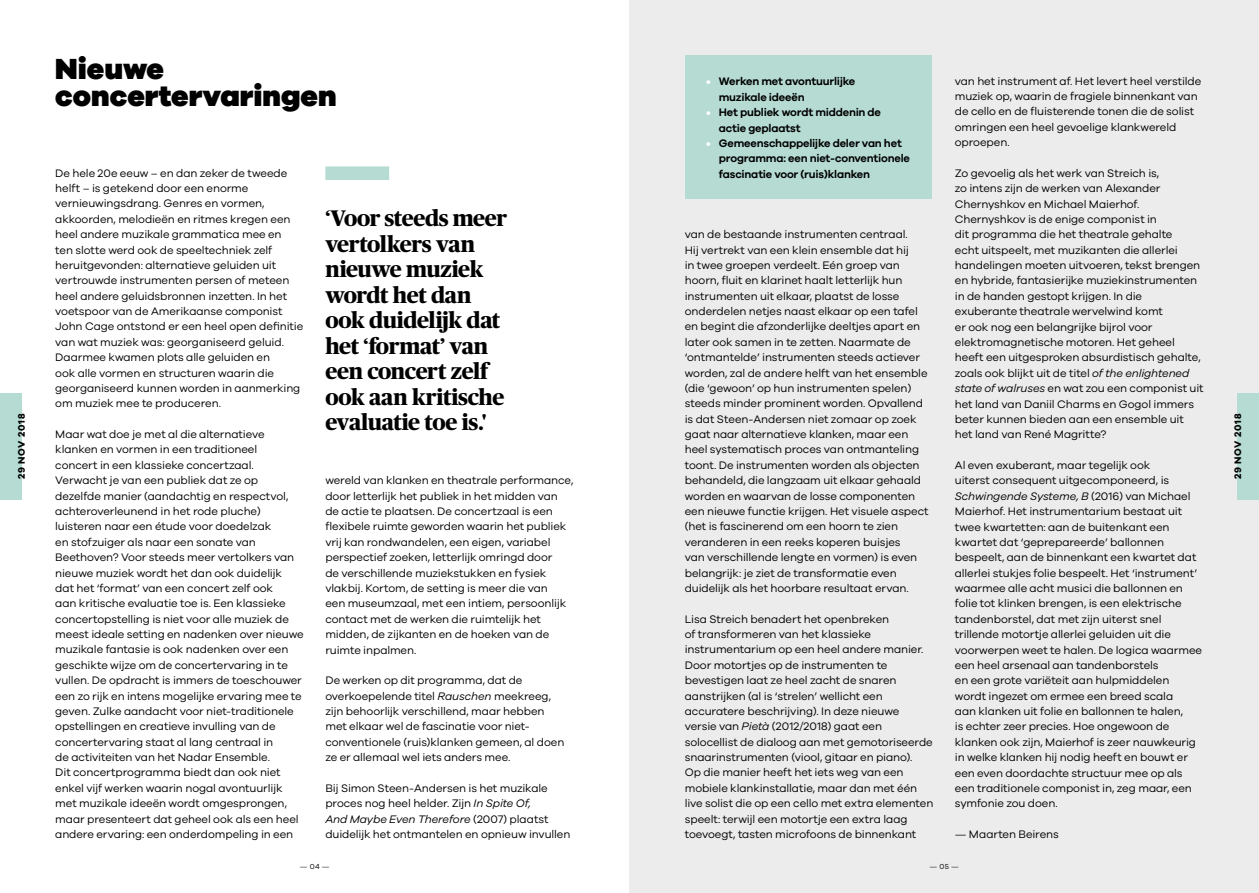
<style>
.page{position:relative;width:1259px;height:893px;background:#fff}
.page>*{position:absolute;margin:0;border:0;box-sizing:border-box;transform-origin:0 0}
.t1{font:900 30px/27px "Galano Grotesque";color:#000}
.t2{font:800 22.5px/25.5px "Publico";letter-spacing:-.02em;color:#000}
.t3{font:11.25px/15.5px "Galano Grotesque";letter-spacing:-.01em;color:#000}
.t4{font:600 11.25px/15.5px "Galano Grotesque";letter-spacing:-.02em;color:#000}
.t5{font:700 9.75px "Galano Grotesque";letter-spacing:.08em;color:#000}
.t6{font:7.5px "Galano Grotesque";color:#000}
.s1{font-style:italic}
.s2{color:#fff}
</style>
<div class="page">
<div style="left:629px;top:0;width:630px;height:893px;background:#ececec"></div>
<div style="left:0;top:393px;width:21px;height:107px;background:#b5dbd2"></div>
<div style="left:1237px;top:393px;width:22px;height:107px;background:#b5dbd2"></div>
<div style="left:325px;top:166px;width:64px;height:14px;background:#b5dbd2"></div>
<div style="left:685px;top:55px;width:246px;height:144px;background:#b5dbd2"></div>
<p class="t5" style="left:15px;top:479px;width:67px;rotate:-90deg">29 NOV 2018</p>
<h1 class="t1" style="left:55px;top:55px;width:283px">Nieuwe concertervaringen</h1>
<p class="t3" style="left:55px;top:165px;width:249px">De hele 20e eeuw – en dan zeker de tweede helft – is getekend door een enorme vernieuwingsdrang. Genres en vormen, akkoorden, melodieën en ritmes kregen een heel andere muzikale grammatica mee en<br>ten slotte werd ook de speeltechniek zelf heruitgevonden: alternatieve geluiden uit vertrouwde instrumenten persen of meteen heel andere geluidsbronnen inzetten. In het voetspoor van de Amerikaanse componist John Cage ontstond er een heel open definitie van wat muziek was: georganiseerd geluid.<br>Daarmee kwamen plots alle geluiden en<br>ook alle vormen en structuren waarin die georganiseerd kunnen worden in aanmerking om muziek mee te produceren.</p>
<p class="t3" style="left:55px;top:426px;width:250px">Maar wat doe je met al die alternatieve klanken en vormen in een traditioneel<br>concert in een klassieke concertzaal.<br>Verwacht je van een publiek dat ze op dezelfde manier (aandachtig en respectvol, achteroverleunend in het rode pluche) luisteren naar een étude voor doedelzak<br>en stofzuiger als naar een sonate van Beethoven? Voor steeds meer vertolkers van nieuwe muziek wordt het dan ook duidelijk<br>dat het ‘format’ van een concert zelf ook<br>aan kritische evaluatie toe is. Een klassieke concertopstelling is niet voor alle muziek de meest ideale setting en nadenken over nieuwe muzikale fantasie is ook nadenken over een geschikte wijze om de concertervaring in te vullen. De opdracht is immers de toeschouwer een zo rijk en intens mogelijke ervaring mee te geven. Zulke aandacht voor niet-traditionele opstellingen en creatieve invulling van de concertervaring staat al lang centraal in<br>de activiteiten van het Nadar Ensemble.<br>Dit concertprogramma biedt dan ook niet enkel vijf werken waarin nogal avontuurlijk met muzikale ideeën wordt omgesprongen, maar presenteert dat geheel ook als een heel andere ervaring: een onderdompeling in een</p>
<h2 class="t2" style="left:325px;top:206px;width:183px">‘Voor steeds meer vertolkers van nieuwe muziek wordt het dan ook duidelijk dat het ‘format’ van een concert zelf ook aan kritische evaluatie toe is.'</h2>
<p class="t3" style="left:325px;top:472px;width:250px">wereld van klanken en theatrale performance, door letterlijk het publiek in het midden van de actie te plaatsen. De concertzaal is een flexibele ruimte geworden waarin het publiek vrij kan rondwandelen, een eigen, variabel perspectief zoeken, letterlijk omringd door<br>de verschillende muziekstukken en fysiek vlakbij. Kortom, de setting is meer die van<br>een museumzaal, met een intiem, persoonlijk contact met de werken die ruimtelijk het midden, de zijkanten en de hoeken van de ruimte inpalmen.</p>
<p class="t3" style="left:325px;top:672px;width:240px">De werken op dit programma, dat de overkoepelende titel <span class="s1">Rauschen</span> meekreeg, zijn behoorlijk verschillend, maar hebben met elkaar wel de fascinatie voor niet&shy;conventionele (ruis)klanken gemeen, al doen ze er allemaal wel iets anders mee.</p>
<p class="t3" style="left:325px;top:780px;width:246px">Bij Simon Steen-Andersen is het muzikale proces nog heel helder. Zijn <span class="s1">In Spite Of,<br>And Maybe Even Therefore</span> (2007) plaatst duidelijk het ontmantelen en opnieuw invullen</p>
<p class="t4" style="left:719px;top:74px;width:138px;text-indent:-13px"><span class="s2">•</span> Werken met avontuurlijke muzikale ideeën</p>
<p class="t4" style="left:719px;top:104px;width:164px;text-indent:-13px"><span class="s2">•</span> Het publiek wordt middenin de actie geplaatst</p>
<p class="t4" style="left:719px;top:135px;width:193px;text-indent:-13px"><span class="s2">•</span> Gemeenschappelijke deler van het programma: een niet-conventionele fascinatie voor (ruis)klanken</p>
<p class="t3" style="left:685px;top:226px;width:245px">van de bestaande instrumenten centraal.<br>Hij vertrekt van een klein ensemble dat hij<br>in twee groepen verdeelt. Eén groep van hoorn, fluit en klarinet haalt letterlijk hun instrumenten uit elkaar, plaatst de losse onderdelen netjes naast elkaar op een tafel en begint die afzonderlijke deeltjes apart en later ook samen in te zetten. Naarmate de ‘ontmantelde’ instrumenten steeds actiever worden, zal de andere helft van het ensemble (die ‘gewoon’ op hun instrumenten spelen) steeds minder prominent worden. Opvallend is dat Steen-Andersen niet zomaar op zoek gaat naar alternatieve klanken, maar een heel systematisch proces van ontmanteling toont. De instrumenten worden als objecten behandeld, die langzaam uit elkaar gehaald worden en waarvan de losse componenten een nieuwe functie krijgen. Het visuele aspect (het is fascinerend om een hoorn te zien veranderen in een reeks koperen buisjes<br>van verschillende lengte en vormen) is even belangrijk: je ziet de transformatie even duidelijk als het hoorbare resultaat ervan.</p>
<p class="t3" style="left:685px;top:611px;width:250px">Lisa Streich benadert het openbreken<br>of transformeren van het klassieke instrumentarium op een heel andere manier.<br>Door motortjes op de instrumenten te bevestigen laat ze heel zacht de snaren aanstrijken (al is ‘strelen’ wellicht een accuratere beschrijving). In deze nieuwe versie van <span class="s1">Pietà</span> (2012/2018) gaat een solocellist de dialoog aan met gemotoriseerde snaarinstrumenten (viool, gitaar en piano).<br>Op die manier heeft het iets weg van een mobiele klankinstallatie, maar dan met één live solist die op een cello met extra elementen speelt: terwijl een motortje een extra laag toevoegt, tasten microfoons de binnenkant</p>
<p class="t3" style="left:955px;top:73px;width:248px">van het instrument af. Het levert heel verstilde muziek op, waarin de fragiele binnenkant van de cello en de fluisterende tonen die de solist omringen een heel gevoelige klankwereld oproepen.</p>
<p class="t3" style="left:955px;top:165px;width:250px">Zo gevoelig als het werk van Streich is,<br>zo intens zijn de werken van Alexander Chernyshkov en Michael Maierhof.<br>Chernyshkov is de enige componist in<br>dit programma die het theatrale gehalte<br>echt uitspeelt, met muzikanten die allerlei handelingen moeten uitvoeren, tekst brengen en hybride, fantasierijke muziekinstrumenten in de handen gestopt krijgen. In die exuberante theatrale wervelwind komt<br>er ook nog een belangrijke bijrol voor elektromagnetische motoren. Het geheel heeft een uitgesproken absurdistisch gehalte, zoals ook blijkt uit de titel <span class="s1">of the enlightened state of walruses</span> en wat zou een componist uit het land van Daniil Charms en Gogol immers beter kunnen bieden aan een ensemble uit het land van René Magritte?</p>
<p class="t3" style="left:955px;top:457px;width:249px">Al even exuberant, maar tegelijk ook<br>uiterst consequent uitgecomponeerd, is <span class="s1">Schwingende Systeme, B</span> (2016) van Michael Maierhof. Het instrumentarium bestaat uit twee kwartetten: aan de buitenkant een kwartet dat ‘geprepareerde’ ballonnen bespeelt, aan de binnenkant een kwartet dat allerlei stukjes folie bespeelt. Het ‘instrument’ waarmee alle acht musici die ballonnen en folie tot klinken brengen, is een elektrische tandenborstel, dat met zijn uiterst snel trillende motortje allerlei geluiden uit die voorwerpen weet te halen. De logica waarmee een heel arsenaal aan tandenborstels<br>en een grote variëteit aan hulpmiddelen wordt ingezet om ermee een breed scala<br>aan klanken uit folie en ballonnen te halen,<br>is echter zeer precies. Hoe ongewoon de klanken ook zijn, Maierhof is zeer nauwkeurig in welke klanken hij nodig heeft en bouwt er een even doordachte structuur mee op als een traditionele componist in, zeg maar, een symfonie zou doen.</p>
<p class="t3" style="left:955px;top:826px;width:105px">— Maarten Beirens</p>
<p class="t6" style="left:300px;top:862px;width:31px">— 04 —</p>
<p class="t6" style="left:929px;top:862px;width:31px">— 05 —</p>
<p class="t5" style="left:1232px;top:479px;width:67px;rotate:-90deg">29 NOV 2018</p>
</div>
